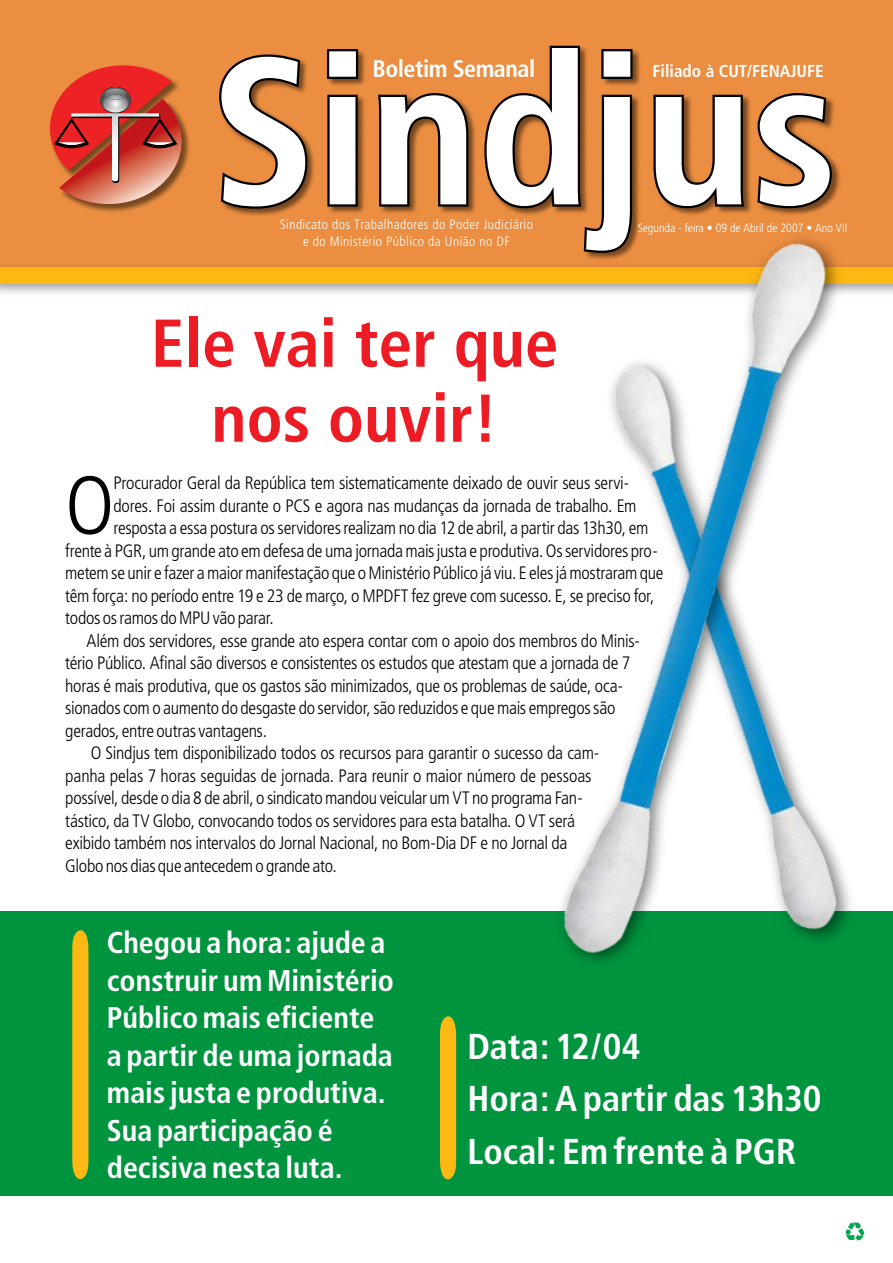
<style>
.page{position:relative;width:893px;height:1263px;background:#fff}
.page>*{position:absolute;margin:0;border:0;box-sizing:border-box;transform-origin:0 0}
.t1{font:700 condensed 208.5px "Frutiger";color:#fff}
.t2{font:300 condensed 82.5px "Frutiger";color:#000}
.t3{font:700 condensed 67.5px/75px "Frutiger";color:#ed1c24;text-align:center}
.t4{font:700 condensed 36px/52.5px "Frutiger";letter-spacing:-.005em;color:#fff}
.t5{font:700 condensed 30px/37.5px "Frutiger";color:#fff}
.t6{font:700 condensed 24px "Frutiger";letter-spacing:-.02em;color:#fff}
.t7{font:300 condensed 18px "Frutiger";letter-spacing:-.015em;color:#000}
.t8{font:700 condensed 17.25px "Frutiger";color:#fff}
.t9{font:300 condensed 13.5px/16.2px "Frutiger";letter-spacing:.03em;color:#fff;text-align:center}
.t10{font:300 condensed 12px "Frutiger";color:#fff}
</style>
<div class="page">
<div style="left:0;top:911px;width:893px;height:285px;background:#00943f"></div>
<div style="left:0;top:0;width:893px;height:281px;background:#eb8e41"></div>
<div style="left:0;top:261px;width:893px;height:37px;background:#000;opacity:.39"></div>
<div style="left:0;top:267px;width:893px;height:16px;background:#fdb813"></div>
<img style="left:323px;top:261px;width:570px;height:702px">
<div style="left:50px;top:65px;width:140px;height:149px;background:#000;opacity:.5"></div>
<svg style="left:50px;top:65px;width:132px;height:139px"></svg>
<img style="left:103px;top:89px;width:25px;height:24px">
<img style="left:106px;top:95px;width:19px;height:5px;border-radius:50%">
<div style="left:218px;top:44px;width:624px;height:218px;background:#000;opacity:.5"></div>
<svg style="left:218px;top:52px;width:92px;height:159px"></svg>
<svg style="left:325px;top:47px;width:35px;height:162px;background:#673e1c"></svg>
<svg style="left:375px;top:91px;width:96px;height:118px"></svg>
<svg style="left:482px;top:44px;width:153px;height:211px"></svg>
<svg style="left:651px;top:92px;width:96px;height:119px"></svg>
<svg style="left:754px;top:91px;width:80px;height:120px"></svg>
<svg style="left:845px;top:1222px;width:19px;height:19px"></svg>
<svg style="left:72px;top:930px;width:16px;height:249px;background:#f1b614"></svg>
<div style="left:440px;top:1016px;width:16px;height:163px;background:#fdb813"></div>
<h1 class="t1" style="left:211px;top:8px;width:627px">Sindjus</h1>
<h3 class="t6" style="left:372px;top:55px;width:164px">Boletim Semanal</h3>
<p class="t8" style="left:652px;top:61px;width:173px">Filiado à CUT/FENAJUFE</p>
<p class="t9" style="left:280px;top:217px;width:254px">Sindicato dos Trabalhadores do Poder Judiciário e do Ministério Público da União no DF</p>
<p class="t10" style="left:638px;top:221px;width:211px">Segunda - feira • 09 de Abril de 2007 • Ano VII</p>
<h3 class="t3" style="left:151px;top:306px;width:409px">Ele vai ter que nos ouvir!</h3>
<h2 class="t2" style="left:65px;top:459px;width:50px">O</h2>
<p class="t7" style="left:113px;top:473px;width:517px">Procurador Geral da República tem sistematicamente deixado de ouvir seus servi-</p>
<p class="t7" style="left:113px;top:495px;width:525px">dores. Foi assim durante o PCS e agora nas mudanças da jornada de trabalho. Em</p>
<p class="t7" style="left:113px;top:518px;width:536px">resposta a essa postura os servidores realizam no dia 12 de abril, a partir das 13h30, em</p>
<p class="t7" style="left:65px;top:540px;width:594px">frente à PGR, um grande ato em defesa de uma jornada mais justa e produtiva. Os servidores pro-</p>
<p class="t7" style="left:65px;top:563px;width:600px">metem se unir e fazer a maior manifestação que o Ministério Público já viu. E eles já mostraram que</p>
<p class="t7" style="left:65px;top:585px;width:591px">têm força: no período entre 19 e 23 de março, o MPDFT fez greve com sucesso. E, se preciso for,</p>
<p class="t7" style="left:65px;top:608px;width:210px">todos os ramos do MPU vão parar.</p>
<p class="t7" style="left:87px;top:630px;width:555px">Além dos servidores, esse grande ato espera contar com o apoio dos membros do Minis-</p>
<p class="t7" style="left:65px;top:653px;width:567px">tério Público. Afinal são diversos e consistentes os estudos que atestam que a jornada de 7</p>
<p class="t7" style="left:65px;top:675px;width:559px">horas é mais produtiva, que os gastos são minimizados, que os problemas de saúde, oca-</p>
<p class="t7" style="left:65px;top:698px;width:552px">sionados com o aumento do desgaste do servidor, são reduzidos e que mais empregos são</p>
<p class="t7" style="left:65px;top:720px;width:203px">gerados, entre outras vantagens.</p>
<p class="t7" style="left:91px;top:743px;width:510px">O Sindjus tem disponibilizado todos os recursos para garantir o sucesso da cam-</p>
<p class="t7" style="left:65px;top:765px;width:528px">panha pelas 7 horas seguidas de jornada. Para reunir o maior número de pessoas</p>
<p class="t7" style="left:65px;top:788px;width:519px">possível, desde o dia 8 de abril, o sindicato mandou veicular um VT no programa Fan-</p>
<p class="t7" style="left:65px;top:810px;width:511px">tástico, da TV Globo, convocando todos os servidores para esta batalha. O VT será</p>
<p class="t7" style="left:65px;top:833px;width:504px">exibido também nos intervalos do Jornal Nacional, no Bom-Dia DF e no Jornal da</p>
<p class="t7" style="left:65px;top:855px;width:273px">Globo nos dias que antecedem o grande ato.</p>
<h3 class="t5" style="left:107px;top:924px;width:289px">Chegou a hora: ajude a construir um Ministério<br>Público mais eficiente a partir de uma jornada mais justa e produtiva.<br>Sua participação é decisiva nesta luta.</h3>
<h3 class="t4" style="left:468px;top:1020px;width:355px">Data: 12/04<br>Hora: A partir das 13h30<br>Local: Em frente à PGR</h3>
</div>
